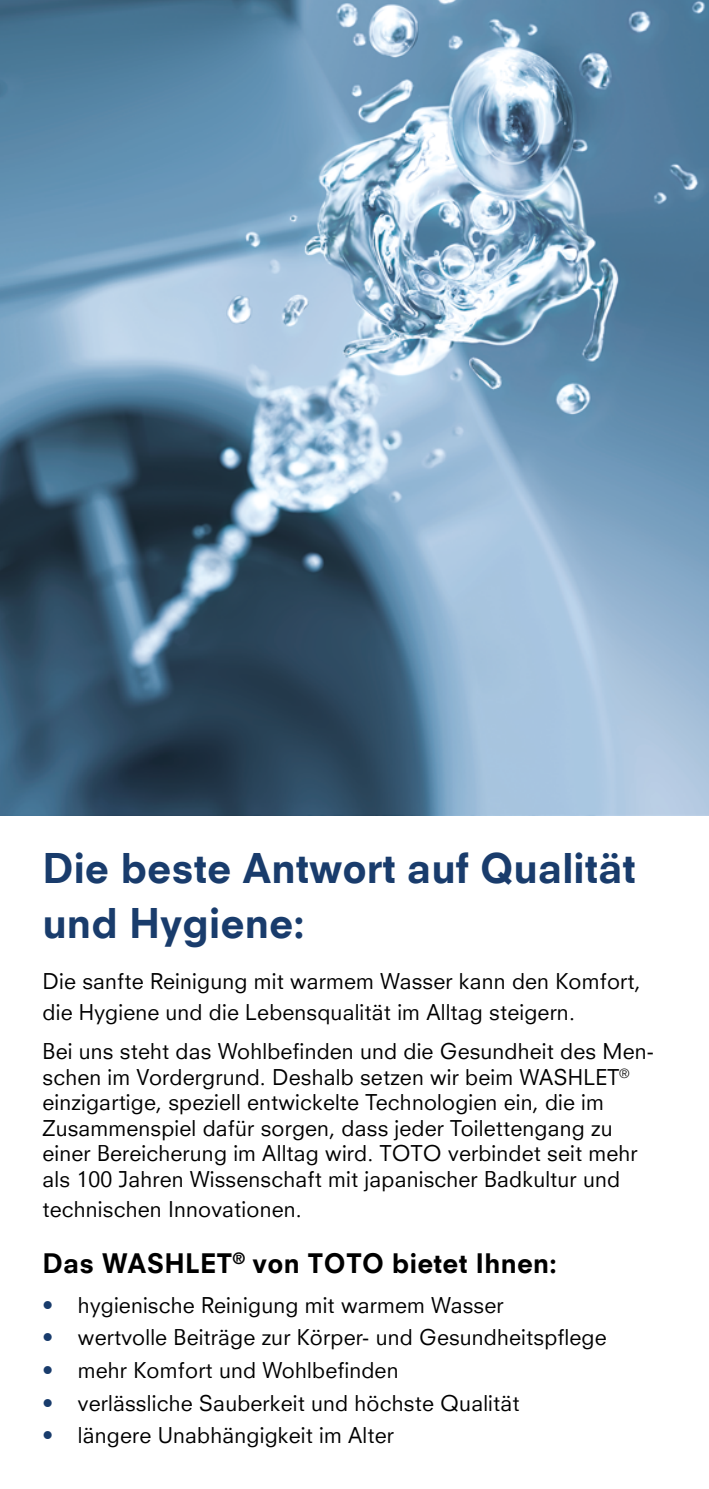
<style>
.page{position:relative;width:709px;height:1489px;background:#fff}
.page>*{position:absolute;margin:0;border:0;box-sizing:border-box;transform-origin:0 0}
.t1{font:800 40px/55px "Neuzeit SLT";color:#193c6c}
.t2{font:800 26.25px "Neuzeit SLT";letter-spacing:.01em;color:#000}
.t3{font:21.25px/25.5px "Neuzeit SLT";letter-spacing:.01em;color:#000}
.s1{color:#193c6c}
</style>
<div class="page">
<img style="left:0;top:0;width:709px;height:815px">
<h1 class="t1" style="left:43px;top:840px;width:594px">Die beste Antwort auf Qualität und Hygiene:</h1>
<p class="t3" style="left:43px;top:966px;width:600px;line-height:30px">Die sanfte Reinigung mit warmem Wasser kann den Komfort, die Hygiene und die Lebensqualität im Alltag steigern.</p>
<p class="t3" style="left:43px;top:1038px;width:613px">Bei uns steht das Wohlbefinden und die Gesundheit des Men&shy;schen im Vordergrund. Deshalb setzen wir beim WASHLET<sup>® </sup>einzigartige, speziell entwickelte Technologien ein, die im Zusammenspiel dafür sorgen, dass jeder Toilettengang zu einer Bereicherung im Alltag wird. TOTO verbindet seit mehr als 100 Jahren Wissenschaft mit japanischer Badkultur und</p>
<p class="t3" style="left:43px;top:1195px;width:261px">technischen Innovationen.</p>
<p class="t2" style="left:43px;top:1247px;width:516px">Das WASHLET<sup>®</sup> von TOTO bietet Ihnen:</p>
<p class="t3" style="left:43px;top:1291px;width:462px"><span class="s1">•</span> hygienische Reinigung mit warmem Wasser</p>
<p class="t3" style="left:43px;top:1324px;width:565px"><span class="s1">•</span> wertvolle Beiträge zur Körper- und Gesundheitspflege</p>
<p class="t3" style="left:43px;top:1356px;width:357px"><span class="s1">•</span> mehr Komfort und Wohlbefinden</p>
<p class="t3" style="left:43px;top:1389px;width:478px"><span class="s1">•</span> verlässliche Sauberkeit und höchste Qualität</p>
<p class="t3" style="left:43px;top:1422px;width:353px"><span class="s1">•</span> längere Unabhängigkeit im Alter</p>
</div>
